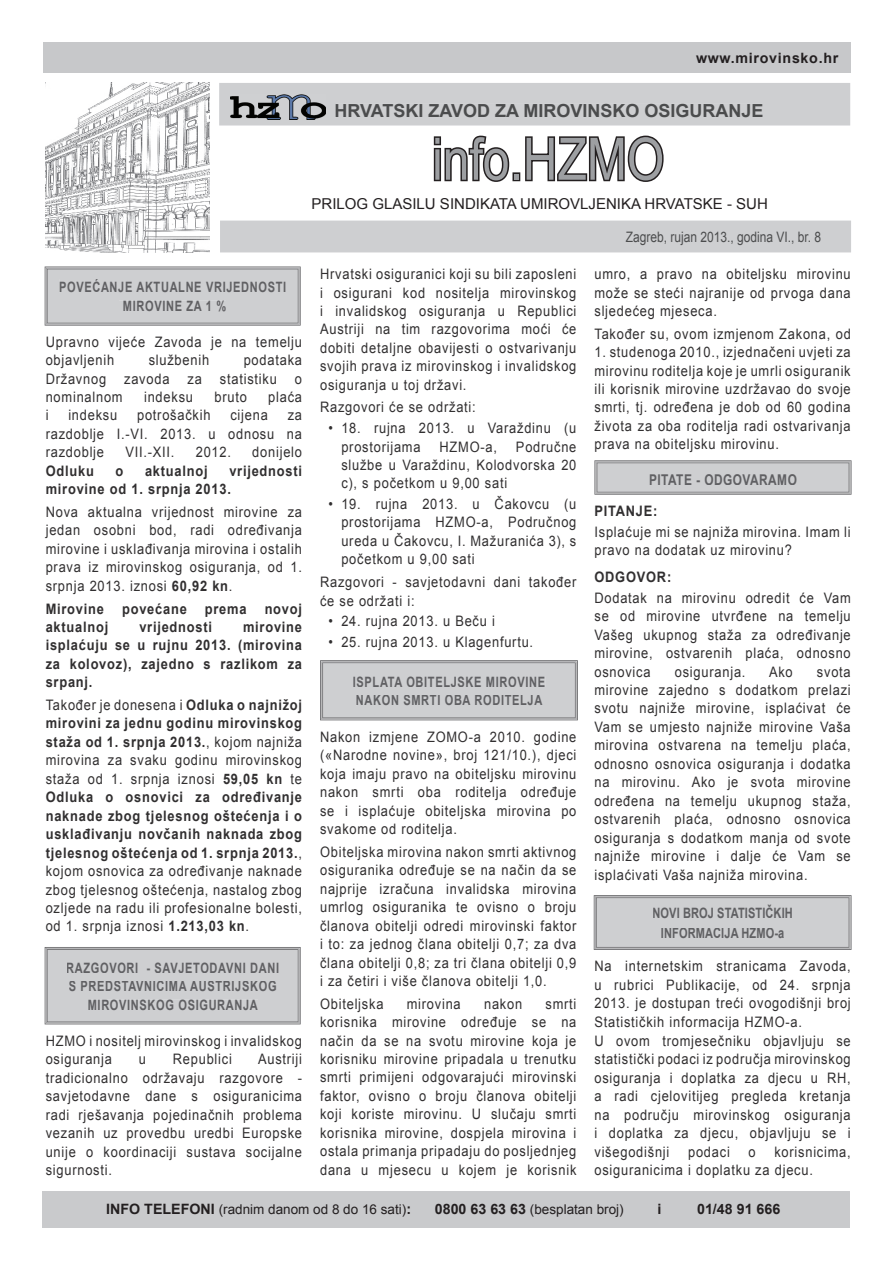
<style>
.page{position:relative;width:893px;height:1263px;background:#fff}
.page>*{position:absolute;margin:0;border:0;box-sizing:border-box;transform-origin:0 0}
.t1{font:58.5px "Arial Narrow";color:#9d9fa2}
.t2{font:700 18px "Arial";color:#4b4c4d}
.t3{font:15px "Arial";color:#231f20}
.t4{font:700 14.85px "Arial";letter-spacing:.04em;color:#606063;scale:.8 1}
.t5{font:14.4px/18.5px "Arial";letter-spacing:.06em;color:#312f30;text-align:justify;scale:.89 1}
.t6{font:700 14.4px/18.5px "Arial";letter-spacing:.06em;color:#312f30;scale:.89 1}
.t7{font:14.4px "Arial";color:#4b4c4d;scale:.83 1}
.t8{font:700 14.25px/18.8px "Arial";letter-spacing:.06em;color:#606063;text-align:center;scale:.77 1}
.t9{font:700 14.25px/20.2px "Arial";letter-spacing:.01em;color:#606063;text-align:center;scale:.77 1}
.t10{font:700 14.25px "Arial";letter-spacing:.05em;color:#231f20}
.t11{font:13.5px "Arial";color:#231f20}
.s1{font-weight:700}
.s2{font-weight:700;font-size:14.25px}
</style>
<div class="page">
<div style="left:43px;top:43px;width:808px;height:30px;background:#c7c8ca"></div>
<img style="left:45px;top:83px;width:165px;height:169px">
<div style="left:220px;top:221px;width:631px;height:31px;background:#cecfd1"></div>
<div style="left:622px;top:232px;width:199px;height:13px;background:#cecfd1"></div>
<svg style="left:219px;top:83px;width:631px;height:99px"></svg>
<div style="left:43px;top:1191px;width:807px;height:36px;background:#c9cacc"></div>
<svg style="left:594px;top:895px;width:257px;height:55px;background:#c6c7c9"></svg>
<svg style="left:45px;top:266px;width:256px;height:60px;background:#c8c9cb"></svg>
<svg style="left:594px;top:460px;width:257px;height:35px;background:#c4c5c7"></svg>
<svg style="left:320px;top:660px;width:258px;height:60px;background:#c7c8ca"></svg>
<svg style="left:45px;top:947px;width:256px;height:77px;background:#c9cacc"></svg>
<p class="t10" style="left:696px;top:49px;width:144px">www.mirovinsko.hr</p>
<p class="t2" style="left:334px;top:99px;width:431px">HRVATSKI ZAVOD ZA MIROVINSKO OSIGURANJE</p>
<h1 class="t1" style="left:432px;top:116px;width:233px">info.HZMO</h1>
<p class="t3" style="left:312px;top:193px;width:458px">PRILOG GLASILU SINDIKATA UMIROVLJENIKA HRVATSKE - SUH</p>
<p class="t8" style="left:59px;top:279px;width:296px">POVEĆANJE AKTUALNE VRIJEDNOSTI<br>MIROVINE ZA 1 %</p>
<p class="t5" style="left:46px;top:333px;width:290px">Upravno vijeće Zavoda je na temelju objavljenih</p>
<p class="t5" style="left:149px;top:351px;width:69px">službenih</p>
<p class="t5" style="left:46px;top:351px;width:290px;text-indent:198px">podataka Državnog zavoda za statistiku o nominalnom</p>
<p class="t5" style="left:144px;top:388px;width:57px">indeksu</p>
<p class="t5" style="left:214px;top:388px;width:38px">bruto</p>
<p class="t5" style="left:268px;top:388px;width:40px">plaća</p>
<p class="t5" style="left:46px;top:406px;width:5px">i</p>
<p class="t5" style="left:68px;top:406px;width:57px">indeksu</p>
<p class="t5" style="left:137px;top:406px;width:84px">potrošačkih</p>
<p class="t5" style="left:230px;top:406px;width:44px">cijena</p>
<p class="t5" style="left:46px;top:406px;width:290px;text-indent:242px">za razdoblje I.-VI. 2013. u odnosu na razdoblje</p>
<p class="t5" style="left:125px;top:443px;width:57px">VII.-XII.</p>
<p class="t5" style="left:196px;top:443px;width:41px">2012.</p>
<p class="t5" style="left:252px;top:443px;width:57px">donijelo</p>
<p class="t6" style="left:46px;top:462px;width:56px">Odluku</p>
<p class="t6" style="left:116px;top:462px;width:10px">o</p>
<p class="t6" style="left:145px;top:462px;width:72px">aktualnoj</p>
<p class="t6" style="left:46px;top:462px;width:290px;text-indent:184px">vrijednosti mirovine od 1. srpnja 2013.</p>
<p class="t5" style="left:46px;top:503px;width:289px">Nova aktualna vrijednost mirovine za jedan osobni bod, radi određivanja mirovine i usklađivanja mirovina i ostalih prava iz mirovinskog osiguranja, od 1. srpnja 2013. iznosi <span class="s1">60,92 kn</span>.</p>
<p class="t6" style="left:46px;top:600px;width:67px">Mirovine</p>
<p class="t6" style="left:122px;top:600px;width:74px">povećane</p>
<p class="t6" style="left:205px;top:600px;width:48px">prema</p>
<p class="t6" style="left:265px;top:600px;width:44px">novoj</p>
<p class="t6" style="left:46px;top:618px;width:72px">aktualnoj</p>
<p class="t6" style="left:139px;top:618px;width:83px">vrijednosti</p>
<p class="t6" style="left:46px;top:618px;width:290px;text-align:justify;text-indent:197px">mirovine isplaćuju se u rujnu 2013. (mirovina za kolovoz), zajedno s razlikom za srpanj.</p>
<p class="t5" style="left:46px;top:696px;width:290px">Također je donesena i <span class="s1">Odluka o najnižoj mirovini za jednu godinu mirovinskog staža od 1. srpnja 2013.</span>, kojom najniža mirovina za svaku godinu mirovinskog staža od 1. srpnja iznosi <span class="s1">59,05 kn</span> te <span class="s1">Odluka o osnovici za određivanje naknade zbog tjelesnog oštećenja i o usklađivanju novčanih naknada zbog tjelesnog oštećenja od 1. srpnja 2013.</span>, kojom osnovica za određivanje naknade zbog tjelesnog oštećenja, nastalog zbog ozljede na radu ili profesionalne bolesti, od 1. srpnja iznosi <span class="s1">1.213,03 kn</span>.</p>
<p class="t8" style="left:66px;top:959px;width:278px">RAZGOVORI - SAVJETODAVNI DANI<br>S PREDSTAVNICIMA AUSTRIJSKOG<br>MIROVINSKOG OSIGURANJA</p>
<p class="t5" style="left:46px;top:1032px;width:289px">HZMO i nositelj mirovinskog i invalidskog osiguranja</p>
<p class="t5" style="left:46px;top:1050px;width:289px;text-indent:212px">Austriji tradicionalno održavaju razgovore - savjetodavne dane s osiguranicima radi rješavanja pojedinačnih problema vezanih uz provedbu uredbi Europske unije o koordinaciji sustava socijalne sigurnosti.</p>
<p class="t5" style="left:139px;top:1050px;width:10px">u</p>
<p class="t5" style="left:173px;top:1050px;width:68px">Republici</p>
<p class="t5" style="left:320px;top:265px;width:290px">Hrvatski osiguranici koji su bili zaposleni i osigurani kod nositelja mirovinskog i invalidskog osiguranja u Republici Austriji na tim razgovorima moći će dobiti detaljne obavijesti o ostvarivanju svojih prava iz mirovinskog i invalidskog osiguranja u toj državi.</p>
<p class="t5" style="left:320px;top:398px;width:176px">Razgovori će se održati:</p>
<p class="t5" style="left:341px;top:419px;width:266px;text-indent:-13px">• 18. rujna 2013. u Varaždinu (u prostorijama</p>
<p class="t5" style="left:440px;top:437px;width:66px">HZMO-a,</p>
<p class="t5" style="left:341px;top:437px;width:266px;text-indent:175px">Područne službe u Varaždinu, Kolodvorska 20 c), s početkom u 9,00 sati</p>
<p class="t5" style="left:341px;top:495px;width:266px;text-indent:-13px">• 19. rujna 2013. u Čakovcu (u prostorijama HZMO-a, Područnog ureda u Čakovcu, I. Mažuranića 3), s početkom u 9,00 sati</p>
<p class="t5" style="left:320px;top:573px;width:289px">Razgovori - savjetodavni dani također će se održati i:</p>
<p class="t5" style="left:329px;top:612px;width:188px">• 24. rujna 2013. u Beču i</p>
<p class="t5" style="left:329px;top:632px;width:231px">• 25. rujna 2013. u Klagenfurtu.</p>
<p class="t8" style="left:353px;top:673px;width:251px;text-align:left">ISPLATA OBITELJSKE MIROVINE<br>NAKON SMRTI OBA RODITELJA</p>
<p class="t5" style="left:320px;top:728px;width:290px">Nakon izmjene ZOMO-a 2010. godine («Narodne novine», broj 121/10.), djeci koja imaju pravo na obiteljsku mirovinu nakon smrti oba roditelja određuje se i isplaćuje obiteljska mirovina po svakome od roditelja.</p>
<p class="t5" style="left:320px;top:843px;width:290px">Obiteljska mirovina nakon smrti aktivnog osiguranika određuje se na način da se najprije izračuna invalidska mirovina umrlog osiguranika te ovisno o broju članova obitelji odredi mirovinski faktor i to: za jednog člana obitelji 0,7; za dva člana obitelji 0,8; za tri člana obitelji 0,9 i za četiri i više članova obitelji 1,0.</p>
<p class="t5" style="left:320px;top:994px;width:73px">Obiteljska</p>
<p class="t5" style="left:407px;top:994px;width:62px">mirovina</p>
<p class="t5" style="left:484px;top:994px;width:44px">nakon</p>
<p class="t5" style="left:320px;top:994px;width:290px;text-indent:225px">smrti korisnika mirovine određuje se na način da se na svotu mirovine koja je korisniku mirovine pripadala u trenutku smrti primijeni odgovarajući mirovinski faktor, ovisno o broju članova obitelji koji koriste mirovinu. U slučaju smrti korisnika mirovine, dospjela mirovina i ostala primanja pripadaju do posljednjeg dana u mjesecu u kojem je korisnik</p>
<p class="t7" style="left:626px;top:227px;width:237px">Zagreb, rujan 2013., godina VI., br. 8</p>
<p class="t5" style="left:594px;top:265px;width:290px">umro, a pravo na obiteljsku mirovinu može se steći najranije od prvoga dana sljedećeg mjeseca.</p>
<p class="t5" style="left:594px;top:325px;width:290px">Također su, ovom izmjenom Zakona, od</p>
<p class="t5" style="left:594px;top:343px;width:289px">1. studenoga 2010., izjednačeni uvjeti za mirovinu roditelja koje je umrli osiguranik ili korisnik mirovine uzdržavao do svoje smrti, tj. određena je dob od 60 godina života za oba roditelja radi ostvarivanja prava na obiteljsku mirovinu.</p>
<p class="t4" style="left:649px;top:469px;width:186px">PITATE - ODGOVARAMO</p>
<p class="t6" style="left:594px;top:502px;width:72px">PITANJE:</p>
<p class="t5" style="left:594px;top:523px;width:289px">Isplaćuje mi se najniža mirovina. Imam li pravo na dodatak uz mirovinu?</p>
<p class="t6" style="left:594px;top:568px;width:88px">ODGOVOR:</p>
<p class="t5" style="left:594px;top:589px;width:290px">Dodatak na mirovinu odredit će Vam se od mirovine utvrđene na temelju Vašeg ukupnog staža za određivanje mirovine, ostvarenih plaća, odnosno osnovica</p>
<p class="t5" style="left:675px;top:662px;width:81px">osiguranja.</p>
<p class="t5" style="left:769px;top:662px;width:28px">Ako</p>
<p class="t5" style="left:594px;top:662px;width:290px;text-indent:222px">svota mirovine zajedno s dodatkom prelazi svotu najniže mirovine, isplaćivat će Vam se umjesto najniže mirovine Vaša mirovina ostvarena na temelju plaća, odnosno osnovica osiguranja i dodatka na mirovinu. Ako je svota mirovine određena na temelju ukupnog staža, ostvarenih plaća, odnosno osnovica osiguranja s dodatkom manja od svote najniže mirovine i dalje će Vam se isplaćivati Vaša najniža mirovina.</p>
<p class="t9" style="left:652px;top:903px;width:184px">NOVI BROJ STATISTIČKIH<br>INFORMACIJA HZMO-a</p>
<p class="t5" style="left:594px;top:957px;width:290px;text-align:left">Na internetskim stranicama Zavoda, u rubrici Publikacije, od 24. srpnja 2013. je dostupan treći ovogodišnji broj Statističkih informacija HZMO-a.<br>U ovom tromjesečniku objavljuju se statistički podaci iz područja mirovinskog osiguranja i doplatka za djecu u RH, a radi cjelovitijeg pregleda kretanja na području mirovinskog osiguranja i doplatka za djecu, objavljuju se i višegodišnji</p>
<p class="t5" style="left:594px;top:1142px;width:289px;text-indent:180px">korisnicima, osiguranicima i doplatku za djecu.</p>
<p class="t5" style="left:688px;top:1142px;width:48px">podaci</p>
<p class="t5" style="left:749px;top:1142px;width:10px">o</p>
<p class="t11" style="left:106px;top:1201px;width:306px"><span class="s2">INFO TELEFONI</span> (radnim danom od 8 do 16 sati)<span class="s2">:</span></p>
<p class="t11" style="left:435px;top:1201px;width:190px"><span class="s2">0800 63 63 63</span> (besplatan broj)</p>
<p class="t10" style="left:657px;top:1200px;width:5px">i</p>
<p class="t10" style="left:697px;top:1200px;width:85px">01/48 91 666</p>
</div>
